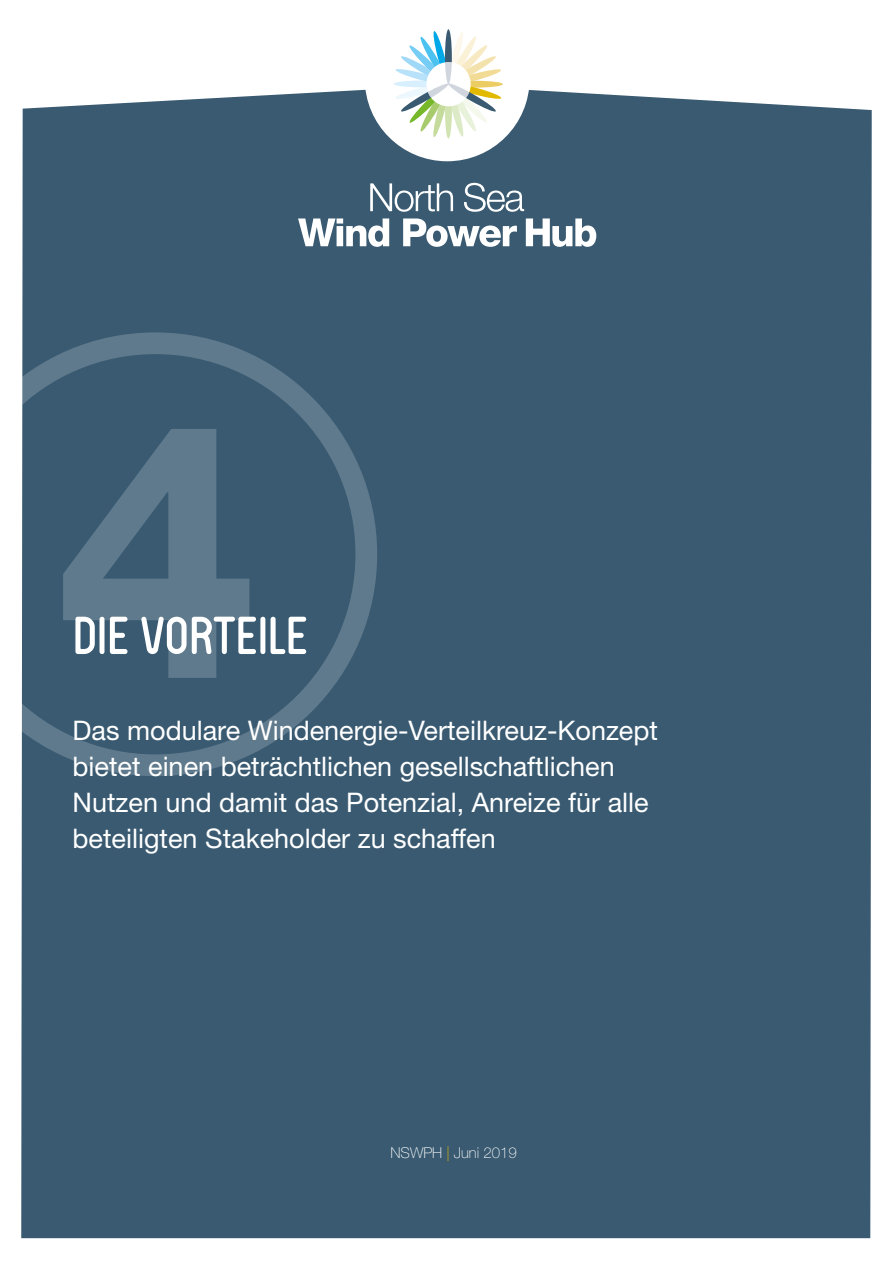
<style>
.page{position:relative;width:893px;height:1263px;background:#fff}
.page>*{position:absolute;margin:0;border:0;box-sizing:border-box;transform-origin:0 0}
.t1{font:700 355.65px "Helvetica Neue";color:#fff}
.t2{font:51px "FV Almelo";color:#fff}
.t3{font:27px/36px "Helvetica Neue";color:#fff}
.t4{font:100 15px "Helvetica Neue";color:#fff}
.s1{color:#e1b900}
</style>
<div class="page">
<div style="left:21px;top:89px;width:851px;height:1149px;background:#395a71"></div>
<svg style="left:365px;top:29px;width:165px;height:132px"></svg>
<svg style="left:21px;top:332px;width:356px;height:444px;background:#3e5e74"></svg>
<svg style="left:370px;top:183px;width:83px;height:29px"></svg>
<svg style="left:464px;top:183px;width:60px;height:29px"></svg>
<svg style="left:298px;top:218px;width:91px;height:29px"></svg>
<svg style="left:403px;top:218px;width:114px;height:29px"></svg>
<svg style="left:526px;top:218px;width:70px;height:29px"></svg>
<h1 class="t1" style="left:57px;top:331px;width:199px">4</h1>
<h2 class="t2" style="left:73px;top:605px;width:237px">DIE VORTEILE</h2>
<p class="t3" style="left:73px;top:712px;width:587px">Das modulare Windenergie-Verteilkreuz-Konzept bietet einen beträchtlichen gesellschaftlichen Nutzen und damit das Potenzial, Anreize für alle beteiligten Stakeholder zu schaffen</p>
<p class="t4" style="left:390px;top:1144px;width:128px">NSWPH <span class="s1">|</span> Juni 2019</p>
</div>
